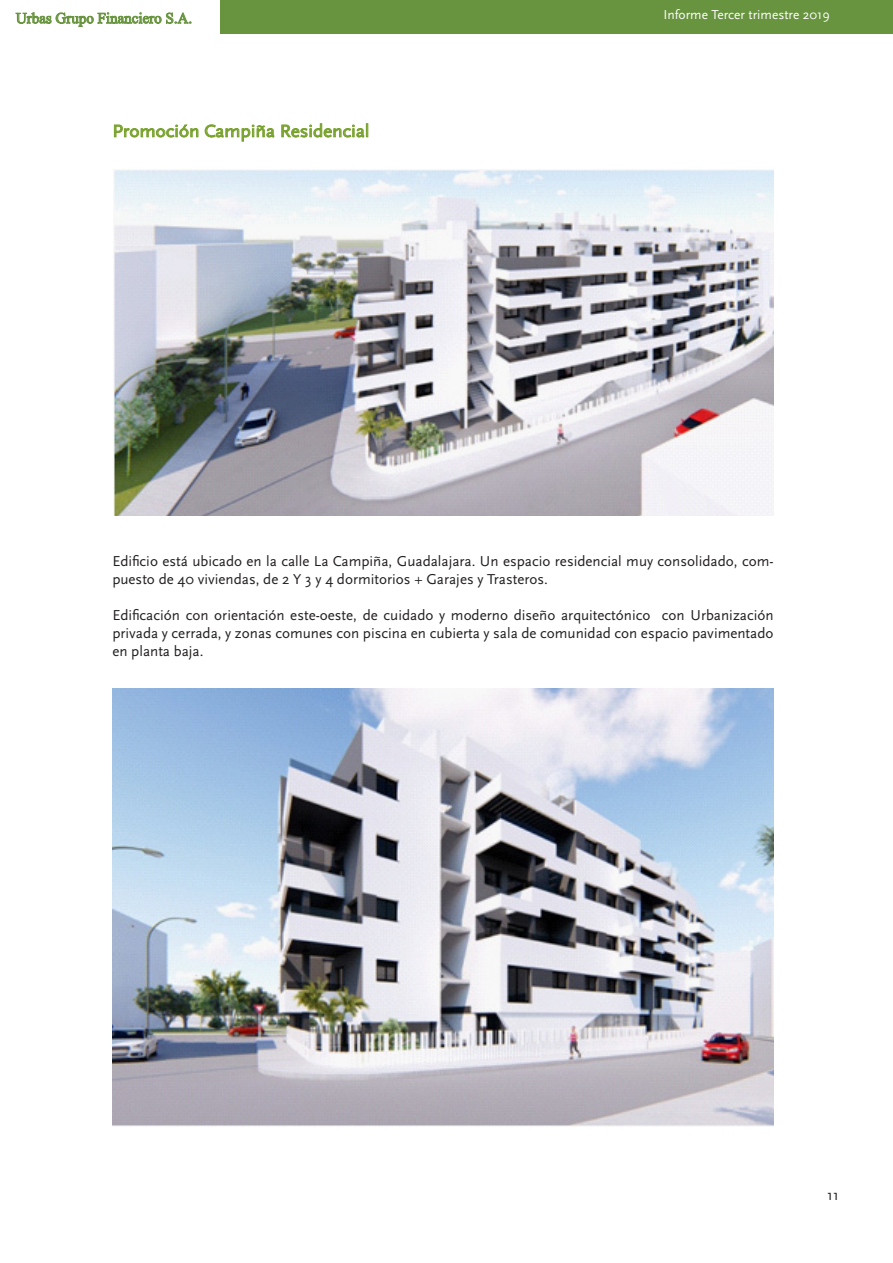
<style>
.page{position:relative;width:893px;height:1263px;background:#fff}
.page>*{position:absolute;margin:0;border:0;box-sizing:border-box;transform-origin:0 0}
.t1{font:18px "Scala Sans";color:#78a22d;scale:1.06 1}
.t2{font:15px/18px "Scala Sans";color:#231f20}
.t3{font:15px "Times New Roman";color:#68943f}
.t4{font:13.5px "Scala Sans";color:#fffefd}
</style>
<div class="page">
<svg style="left:15px;top:12px;width:177px;height:15px"></svg>
<div style="left:221px;top:0;width:672px;height:34px;background:#68943f"></div>
<svg style="left:114px;top:124px;width:161px;height:18px"></svg>
<svg style="left:281px;top:123px;width:87px;height:15px"></svg>
<img style="left:114px;top:170px;width:660px;height:345px">
<img style="left:112px;top:689px;width:662px;height:438px">
<p class="t3" style="left:16px;top:8px;width:178px">Urbas Grupo Financiero S.A.</p>
<p class="t4" style="left:663px;top:7px;width:168px">Informe Tercer trimestre 2019</p>
<p class="t1" style="left:112px;top:121px;width:244px">Promoción Campiña Residencial</p>
<p class="t2" style="left:112px;top:552px;width:663px">Edificio está ubicado en la calle La Campiña, Guadalajara. Un espacio residencial muy consolidado, com&shy;puesto de 40 viviendas, de 2 Y 3 y 4 dormitorios + Garajes y Trasteros.</p>
<p class="t2" style="left:112px;top:606px;width:663px;text-align:justify">Edificación con orientación este-oeste, de cuidado y moderno diseño arquitectónico con Urbanización privada y cerrada, y zonas comunes con piscina en cubierta y sala de comunidad con espacio pavimentado en planta baja.</p>
<p class="t2" style="left:827px;top:1186px;width:13px">11</p>
</div>
